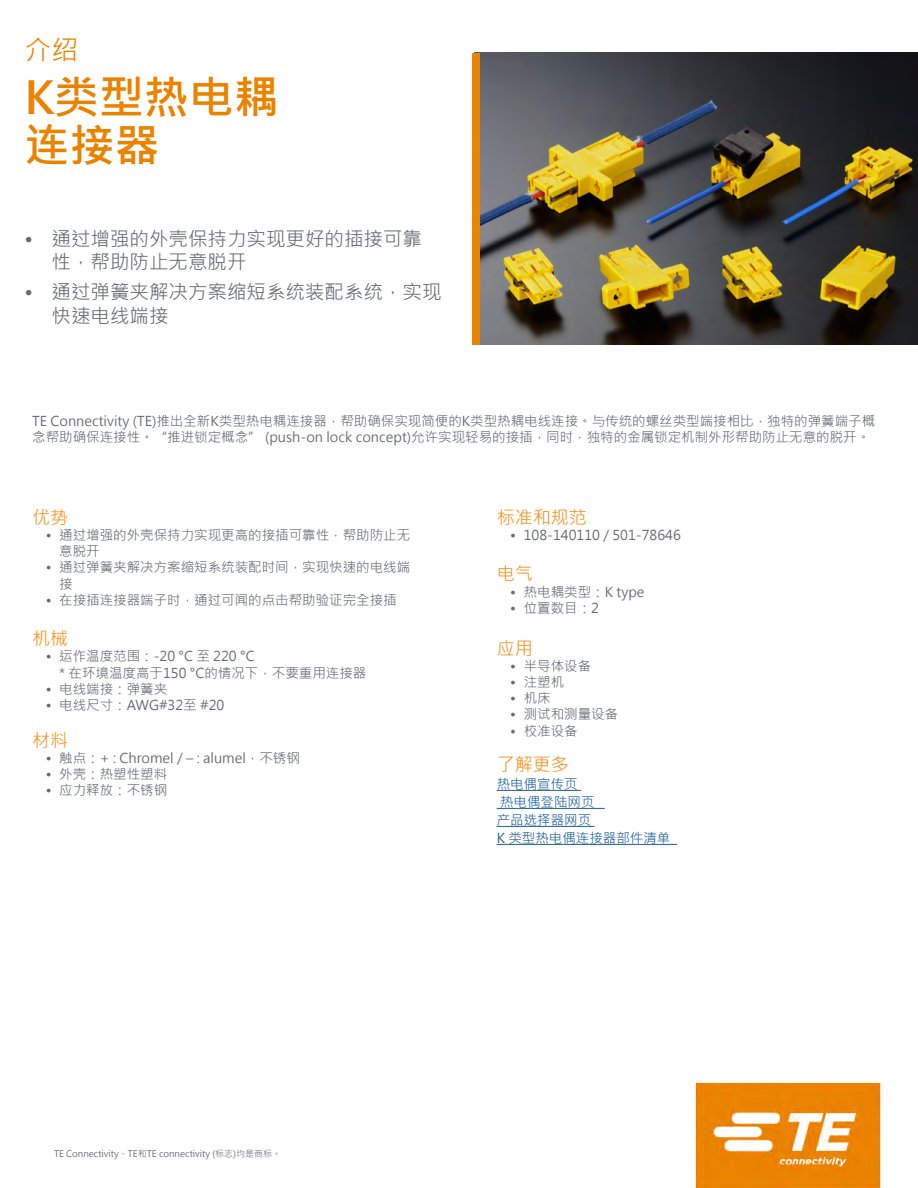
<style>
.page{position:relative;width:918px;height:1188px;background:#fff}
.page>*{position:absolute;margin:0;border:0;box-sizing:border-box;transform-origin:0 0}
.t1{font:700 45px/48px "Microsoft Jheng Hei";color:#e98300}
.t2{font:27px "Microsoft Jheng Hei";color:#e98300}
.t3{font:19.5px/23.4px "Microsoft Jheng Hei";color:#696b73}
.t4{font:18px "Microsoft Jheng Hei";color:#f7901e}
.t5{font:13.5px/16.2px "Microsoft Jheng Hei";color:#696b73}
.t6{font:13.5px/18px "Microsoft Jheng Hei";color:#215e9e}
.t7{font:9px "Microsoft Jheng Hei";color:#696b73}
</style>
<div class="page">
<img style="left:474px;top:52px;width:444px;height:292px">
<div style="left:472px;top:53px;width:8px;height:292px;background:#e98300"></div>
<img style="left:696px;top:1080px;width:185px;height:108px">
<hr style="left:497px;top:790px;width:84px;height:1px;background:#215e9e">
<hr style="left:497px;top:808px;width:108px;height:1px;background:#215e9e">
<hr style="left:497px;top:826px;width:98px;height:1px;background:#215e9e">
<hr style="left:497px;top:844px;width:180px;height:1px;background:#215e9e">
<h2 class="t2" style="left:25px;top:34px;width:55px">介绍</h2>
<h1 class="t1" style="left:25px;top:73px;width:256px">K类型热电耦连接器</h1>
<h3 class="t3" style="left:52px;top:227px;width:372px;text-indent:-27px">• 通过增强的外壳保持力实现更好的插接可靠性，帮助防止无意脱开</h3>
<h3 class="t3" style="left:52px;top:280px;width:392px;text-indent:-27px">• 通过弹簧夹解决方案缩短系统装配系统，实现快速电线端接</h3>
<p class="t5" style="left:32px;top:413px;width:845px">TE Connectivity (TE)推出全新K类型热电耦连接器，帮助确保实现简便的K类型热耦电线连接。与传统的螺丝类型端接相比，独特的弹簧端子概念帮助确保连接性。“推进锁定概念” (push-on lock concept)允许实现轻易的接插，同时，独特的金属锁定机制外形帮助防止无意的脱开。</p>
<h3 class="t4" style="left:32px;top:506px;width:37px">优势</h3>
<p class="t5" style="left:59px;top:527px;width:352px;text-indent:-14px">• 通过增强的外壳保持力实现更高的接插可靠性，帮助防止无意脱开</p>
<p class="t5" style="left:59px;top:559px;width:352px;text-indent:-14px">• 通过弹簧夹解决方案缩短系统装配时间，实现快速的电线端接</p>
<p class="t5" style="left:46px;top:592px;width:352px">• 在接插连接器端子时，通过可闻的点击帮助验证完全接插</p>
<h3 class="t4" style="left:32px;top:627px;width:37px">机械</h3>
<p class="t5" style="left:59px;top:648px;width:309px;text-indent:-14px">• 运作温度范围：-20 °C 至 220 °C<br>* 在环境温度高于150 °C的情况下，不要重用连接器</p>
<p class="t5" style="left:46px;top:681px;width:123px">• 电线端接：弹簧夹</p>
<p class="t5" style="left:46px;top:697px;width:180px">• 电线尺寸：AWG#32至 #20</p>
<h3 class="t4" style="left:32px;top:729px;width:37px">材料</h3>
<p class="t5" style="left:46px;top:750px;width:256px">• 触点：+ : Chromel / – : alumel，不锈钢</p>
<p class="t5" style="left:46px;top:766px;width:123px">• 外壳：热塑性塑料</p>
<p class="t5" style="left:46px;top:782px;width:123px">• 应力释放：不锈钢</p>
<h3 class="t4" style="left:497px;top:506px;width:91px">标准和规范</h3>
<p class="t5" style="left:510px;top:527px;width:172px">• 108-140110 / 501-78646</p>
<h3 class="t4" style="left:497px;top:562px;width:37px">电气</h3>
<p class="t5" style="left:510px;top:583px;width:136px">• 热电耦类型：K type</p>
<p class="t5" style="left:510px;top:600px;width:90px">• 位置数目：2</p>
<h3 class="t4" style="left:497px;top:637px;width:37px">应用</h3>
<p class="t5" style="left:510px;top:658px;width:82px">• 半导体设备</p>
<p class="t5" style="left:510px;top:674px;width:55px">• 注塑机</p>
<p class="t5" style="left:510px;top:690px;width:42px">• 机床</p>
<p class="t5" style="left:510px;top:706px;width:109px">• 测试和测量设备</p>
<p class="t5" style="left:510px;top:723px;width:69px">• 校准设备</p>
<h3 class="t4" style="left:497px;top:753px;width:73px">了解更多</h3>
<p class="t6" style="left:497px;top:775px;width:175px">热电偶宣传页<br>热电偶登陆网页<br>产品选择器网页<br>K 类型热电偶连接器部件清单</p>
<p class="t7" style="left:54px;top:1148px;width:229px">TE Connectivity、TE和TE connectivity (标志)均是商标。</p>
</div>
